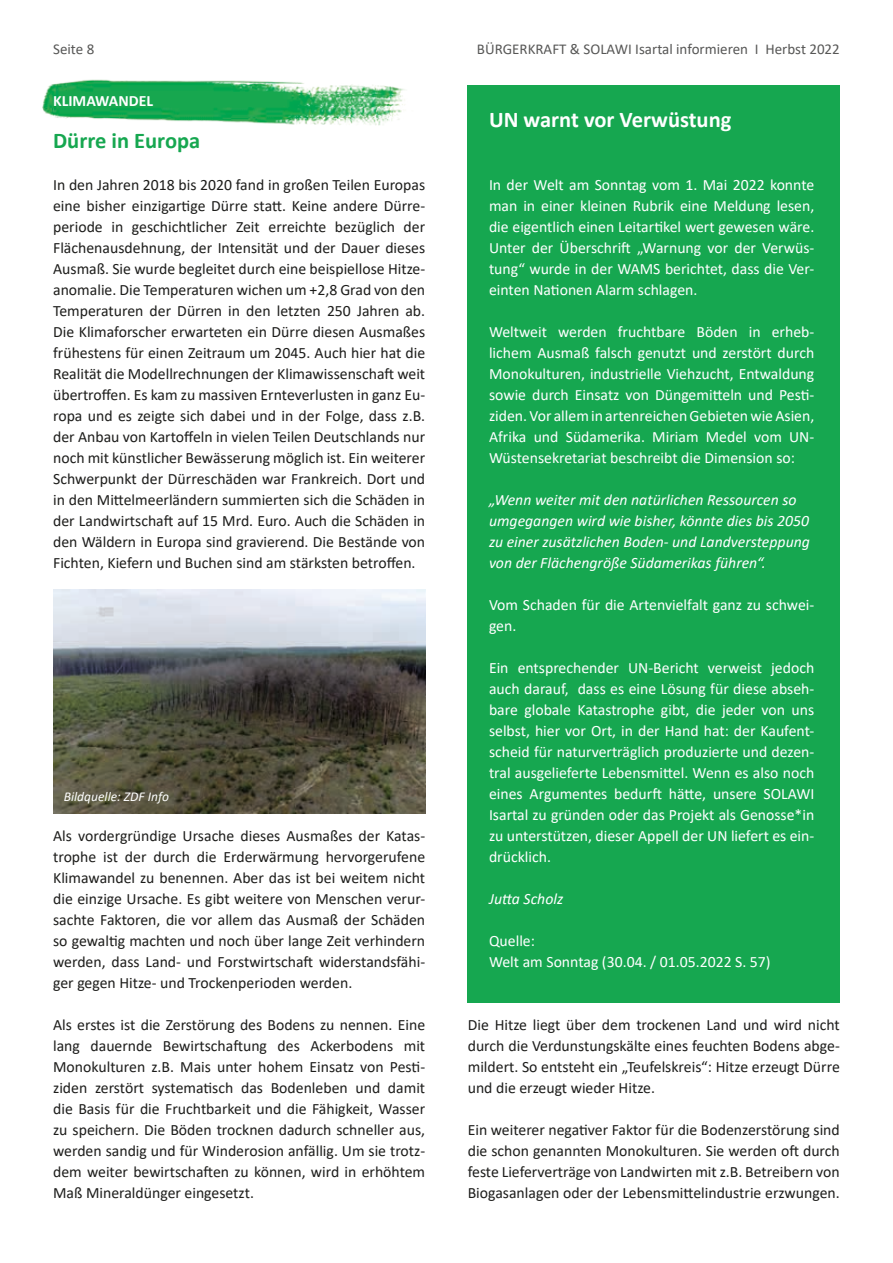
<style>
.page{position:relative;width:893px;height:1263px;background:#fff}
.page>*{position:absolute;margin:0;border:0;box-sizing:border-box;transform-origin:0 0}
.t1{font:700 22.5px "Calibri";color:#fff}
.t2{font:700 22.5px "Calibri";color:#16a750}
.t3{font:15.75px/21px "Calibri";color:#1d1d1b;text-align:justify}
.t4{font:15.75px/21px "Calibri";color:#fff;text-align:justify}
.t5{font:italic 15.75px/21px "Calibri";color:#fff}
.t6{font:700 15.75px "Calibri";color:#fff}
.t7{font:15px "Calibri";color:#575756}
.t8{font:italic 13.5px "Calibri";color:#fff}
</style>
<div class="page">
<img style="left:43px;top:79px;width:362px;height:47px">
<img style="left:53px;top:589px;width:372px;height:224px">
<div style="left:468px;top:85px;width:372px;height:918px;background:#16a750"></div>
<p class="t7" style="left:53px;top:38px;width:43px">Seite 8</p>
<p class="t7" style="left:477px;top:38px;width:364px">BÜRGERKRAFT &amp; SOLAWI Isartal informieren I Herbst 2022</p>
<p class="t6" style="left:53px;top:90px;width:101px">KLIMAWANDEL</p>
<h1 class="t2" style="left:53px;top:125px;width:149px">Dürre in Europa</h1>
<p class="t3" style="left:53px;top:174px;width:374px">In den Jahren 2018 bis 2020 fand in großen Teilen Europas eine bisher einzigartige Dürre statt. Keine andere Dürre&shy;periode in geschichtlicher Zeit erreichte bezüglich der Flächenausdehnung, der Intensität und der Dauer dieses Ausmaß. Sie wurde begleitet durch eine beispiellose Hitze&shy;anomalie. Die Temperaturen wichen um +2,8 Grad von den Temperaturen der Dürren in den letzten 250 Jahren ab.<br>Die Klimaforscher erwarteten ein Dürre diesen Ausmaßes frühestens für einen Zeitraum um 2045. Auch hier hat die Realität die Modellrechnungen der Klimawissenschaft weit übertroffen. Es kam zu massiven Ernteverlusten in ganz Eu&shy;ropa und es zeigte sich dabei und in der Folge, dass z.B. der Anbau von Kartoffeln in vielen Teilen Deutschlands nur noch mit künstlicher Bewässerung möglich ist. Ein weiterer Schwerpunkt der Dürreschäden war Frankreich. Dort und in den Mittelmeerländern summierten sich die Schäden in der Landwirtschaft auf 15 Mrd. Euro. Auch die Schäden in den Wäldern in Europa sind gravierend. Die Bestände von Fichten, Kiefern und Buchen sind am stärksten betroffen.</p>
<p class="t8" style="left:64px;top:787px;width:107px">Bildquelle: ZDF Info</p>
<p class="t3" style="left:53px;top:825px;width:374px">Als vordergründige Ursache dieses Ausmaßes der Katas&shy;trophe ist der durch die Erderwärmung hervorgerufene Klimawandel zu benennen. Aber das ist bei weitem nicht die einzige Ursache. Es gibt weitere von Menschen verur&shy;sachte Faktoren, die vor allem das Ausmaß der Schäden so gewaltig machten und noch über lange Zeit verhindern werden, dass Land- und Forstwirtschaft widerstandsfähi&shy;ger gegen Hitze- und Trockenperioden werden.</p>
<p class="t3" style="left:53px;top:1014px;width:374px">Als erstes ist die Zerstörung des Bodens zu nennen. Eine lang dauernde Bewirtschaftung des Ackerbodens mit Monokulturen z.B. Mais unter hohem Einsatz von Pesti&shy;ziden zerstört systematisch das Bodenleben und damit die Basis für die Fruchtbarkeit und die Fähigkeit, Wasser zu speichern. Die Böden trocknen dadurch schneller aus, werden sandig und für Winderosion anfällig. Um sie trotz&shy;dem weiter bewirtschaften zu können, wird in erhöhtem Maß Mineraldünger eingesetzt.</p>
<h1 class="t1" style="left:489px;top:104px;width:244px">UN warnt vor Verwüstung</h1>
<p class="t4" style="left:489px;top:174px;width:327px">In der Welt am Sonntag vom 1. Mai 2022 konnte man in einer kleinen Rubrik eine Meldung lesen, die eigentlich einen Leitartikel wert gewesen wäre.<br>Unter der Überschrift „Warnung vor der Verwüs&shy;tung“ wurde in der WAMS berichtet, dass die Ver&shy;einten Nationen Alarm schlagen.</p>
<p class="t4" style="left:489px;top:321px;width:327px">Weltweit werden fruchtbare Böden in erheb&shy;lichem Ausmaß falsch genutzt und zerstört durch Monokulturen, industrielle Viehzucht, Entwaldung sowie durch Einsatz von Düngemitteln und Pesti&shy;ziden. Vor allem in artenreichen Gebieten wie Asien, Afrika und Südamerika. Miriam Medel vom UN-Wüstensekretariat beschreibt die Dimension so:</p>
<p class="t5" style="left:489px;top:489px;width:322px">„Wenn weiter mit den natürlichen Ressourcen so umgegangen wird wie bisher, könnte dies bis 2050 zu einer zusätzlichen Boden- und Landversteppung von der Flächengröße Südamerikas führen“.</p>
<p class="t4" style="left:489px;top:594px;width:327px">Vom Schaden für die Artenvielfalt ganz zu schwei&shy;gen.</p>
<p class="t4" style="left:489px;top:657px;width:327px">Ein entsprechender UN-Bericht verweist jedoch auch darauf, dass es eine Lösung für diese abseh&shy;bare globale Katastrophe gibt, die jeder von uns selbst, hier vor Ort, in der Hand hat: der Kaufent&shy;scheid für naturverträglich produzierte und dezen&shy;tral ausgelieferte Lebensmittel. Wenn es also noch eines Argumentes bedurft hätte, unsere SOLAWI Isartal zu gründen oder das Projekt als Genosse*in zu unterstützen, dieser Appell der UN liefert es ein&shy;drücklich.</p>
<p class="t5" style="left:489px;top:888px;width:76px">Jutta Scholz</p>
<p class="t4" style="left:489px;top:930px;width:283px">Quelle:<br>Welt am Sonntag (30.04. / 01.05.2022 S. 57)</p>
<p class="t3" style="left:468px;top:1014px;width:374px">Die Hitze liegt über dem trockenen Land und wird nicht durch die Verdunstungskälte eines feuchten Bodens abge&shy;mildert. So entsteht ein „Teufelskreis“: Hitze erzeugt Dürre und die erzeugt wieder Hitze.</p>
<p class="t3" style="left:468px;top:1119px;width:374px">Ein weiterer negativer Faktor für die Bodenzerstörung sind die schon genannten Monokulturen. Sie werden oft durch feste Lieferverträge von Landwirten mit z.B. Betreibern von Biogasanlagen oder der Lebensmittelindustrie erzwungen.</p>
</div>
